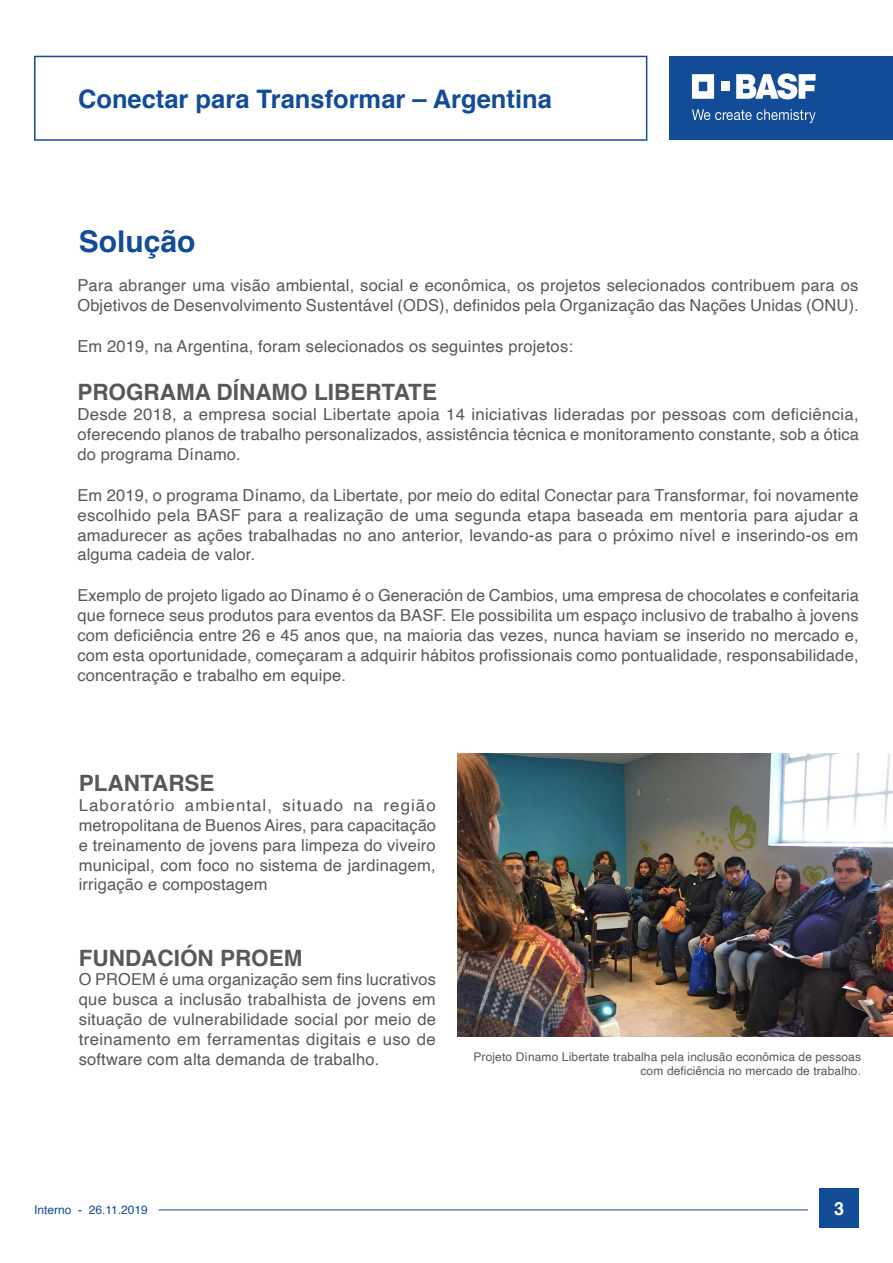
<style>
.page{position:relative;width:893px;height:1263px;background:#fff}
.page>*{position:absolute;margin:0;border:0;box-sizing:border-box;transform-origin:0 0}
.Subititulos_pagina{font:700 30px "Helvetica";color:#124c97}
.t1{font:700 25.5px "Helvetica";color:#124c97}
.Subtitulo_CAPA{font:700 22.5px "Helvetica";color:#57585a}
.t2{font:700 18px "Helvetica";color:#fff}
.Corpo_de_texto_base{font:16.5px/19.8px "Helvetica";letter-spacing:.01em;color:#57585a;text-align:justify}
.Corpo_de_texto_base-2{font:12px/14.4px "Helvetica";letter-spacing:.01em;color:#57585a;text-align:right}
.t3{font:12px "Helvetica";color:#124c97}
</style>
<div class="page">
<div style="left:669px;top:56px;width:224px;height:84px;background:#124c97"></div>
<svg style="left:692px;top:74px;width:22px;height:25px"></svg>
<div style="left:721px;top:82px;width:8px;height:9px;background:#fff"></div>
<svg style="left:736px;top:73px;width:80px;height:26px"></svg>
<svg style="left:692px;top:109px;width:124px;height:14px"></svg>
<div style="left:34px;top:56px;width:613px;height:85px;border:2px solid #124c97"></div>
<hr style="left:159px;top:1209px;width:649px;height:1px;background:#124c97">
<div style="left:819px;top:1188px;width:40px;height:40px;background:#124c97"></div>
<img style="left:457px;top:753px;width:436px;height:283px">
<h2 class="t1" style="left:78px;top:78px;width:475px">Conectar para Transformar – Argentina</h2>
<p class="Subititulos_pagina" style="left:79px;top:218px;width:118px">Solução</p>
<p class="Corpo_de_texto_base" style="left:77px;top:276px;width:783px">Para abranger uma visão ambiental, social e econômica, os projetos selecionados contribuem para os<br>Objetivos de Desenvolvimento Sustentável (ODS), definidos pela Organização das Nações Unidas (ONU).</p>
<p class="Corpo_de_texto_base" style="left:77px;top:337px;width:497px">Em 2019, na Argentina, foram selecionados os seguintes projetos:</p>
<p class="Subtitulo_CAPA" style="left:77px;top:374px;width:361px">PROGRAMA DÍNAMO LIBERTATE</p>
<p class="Corpo_de_texto_base" style="left:77px;top:405px;width:783px">Desde 2018, a empresa social Libertate apoia 14 iniciativas lideradas por pessoas com deficiência, oferecendo planos de trabalho personalizados, assistência técnica e monitoramento constante, sob a ótica do programa Dínamo.</p>
<p class="Corpo_de_texto_base" style="left:77px;top:486px;width:783px">Em 2019, o programa Dínamo, da Libertate, por meio do edital Conectar para Transformar, foi novamente escolhido pela BASF para a realização de uma segunda etapa baseada em mentoria para ajudar a amadurecer as ações trabalhadas no ano anterior, levando-as para o próximo nível e inserindo-os em alguma cadeia de valor.</p>
<p class="Corpo_de_texto_base" style="left:77px;top:586px;width:783px">Exemplo de projeto ligado ao Dínamo é o Generación de Cambios, uma empresa de chocolates e confeitaria que fornece seus produtos para eventos da BASF. Ele possibilita um espaço inclusivo de trabalho à jovens com deficiência entre 26 e 45 anos que, na maioria das vezes, nunca haviam se inserido no mercado e, com esta oportunidade, começaram a adquirir hábitos profissionais como pontualidade, responsabilidade, concentração e trabalho em equipe.</p>
<p class="Subtitulo_CAPA" style="left:79px;top:765px;width:137px">PLANTARSE</p>
<p class="Corpo_de_texto_base" style="left:79px;top:796px;width:359px">Laboratório ambiental, situado na região metropolitana de Buenos Aires, para capacitação e treinamento de jovens para limpeza do viveiro municipal, com foco no sistema de jardinagem, irrigação e compostagem</p>
<p class="Subtitulo_CAPA" style="left:79px;top:939px;width:225px">FUNDACIÓN PROEM</p>
<p class="Corpo_de_texto_base" style="left:79px;top:970px;width:359px">O PROEM é uma organização sem fins lucrativos que busca a inclusão trabalhista de jovens em situação de vulnerabilidade social por meio de treinamento em ferramentas digitais e uso de software com alta demanda de trabalho.</p>
<p class="Corpo_de_texto_base-2" style="left:473px;top:1050px;width:389px">Projeto Dínamo Libertate trabalha pela inclusão econômica de pessoas com deficiência no mercado de trabalho.</p>
<p class="t3" style="left:34px;top:1200px;width:115px">Interno - 26.11.2019</p>
<p class="t2" style="left:834px;top:1194px;width:12px">3</p>
</div>
